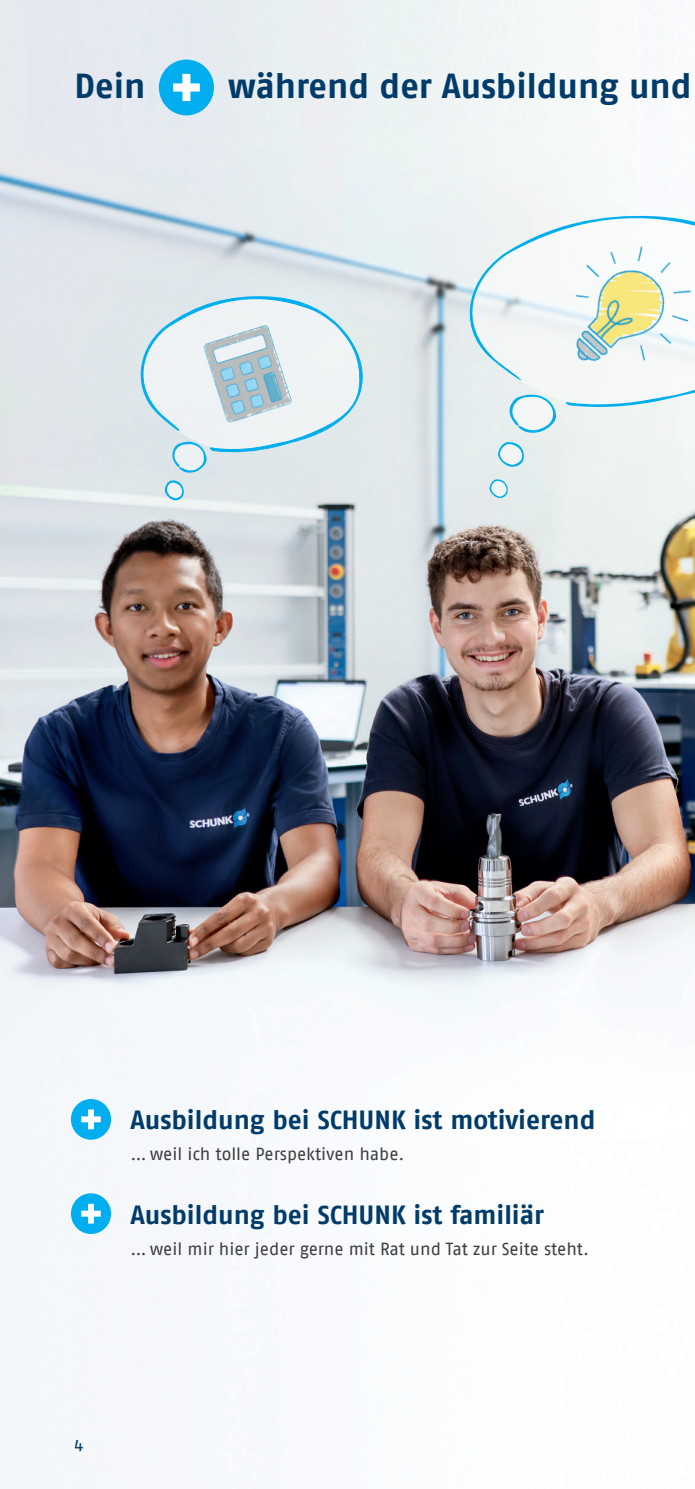
<style>
.page{position:relative;width:695px;height:1489px;background:#fff}
.page>*{position:absolute;margin:0;border:0;box-sizing:border-box;transform-origin:0 0}
.t1{font:700 34.75px "Fago Pro";color:#003b69}
.t2{font:700 26.25px "Fago Pro";color:#003b69}
.t3{font:17.5px "Fago Pro";color:#3e3e3f}
.t4{font:16.75px "Fago Pro";color:#003b69}
</style>
<div class="page">
<img style="left:0;top:0;width:694px;height:1488px">
<svg style="left:447px;top:196px;width:247px;height:223px;fill:#edf0f1"></svg>
<svg style="left:497px;top:388px;width:60px;height:80px;background:#d7e9ef"></svg>
<svg style="left:489px;top:478px;width:19px;height:21px"></svg>
<img style="left:511px;top:208px;width:183px;height:220px">
<div style="left:123px;top:279px;width:253px;height:184px;background:#e0e7eb"></div>
<svg style="left:134px;top:287px;width:233px;height:214px;background:#d6e6ed"></svg>
<img style="left:181px;top:307px;width:138px;height:134px">
<div style="left:159px;top:60px;width:55px;height:55px;background:#00aeef;border-radius:50%"></div>
<svg style="left:173px;top:74px;width:27px;height:27px"></svg>
<div style="left:71px;top:1098px;width:40px;height:41px;background:#00aeef;border-radius:50%"></div>
<svg style="left:81px;top:1109px;width:20px;height:20px"></svg>
<div style="left:71px;top:1193px;width:40px;height:40px;background:#00aeef;border-radius:50%"></div>
<svg style="left:81px;top:1203px;width:20px;height:20px"></svg>
<h1 class="t1" style="left:74px;top:65px;width:72px">Dein</h1>
<h1 class="t1" style="left:228px;top:65px;width:465px">während der Ausbildung und</h1>
<h2 class="t2" style="left:130px;top:1103px;width:466px">Ausbildung bei SCHUNK ist motivierend</h2>
<p class="t3" style="left:130px;top:1142px;width:275px">… weil ich tolle Perspektiven habe.</p>
<h2 class="t2" style="left:130px;top:1198px;width:415px">Ausbildung bei SCHUNK ist familiär</h2>
<p class="t3" style="left:130px;top:1237px;width:460px">… weil mir hier jeder gerne mit Rat und Tat zur Seite steht.</p>
<p class="t4" style="left:74px;top:1434px;width:10px">4</p>
</div>
